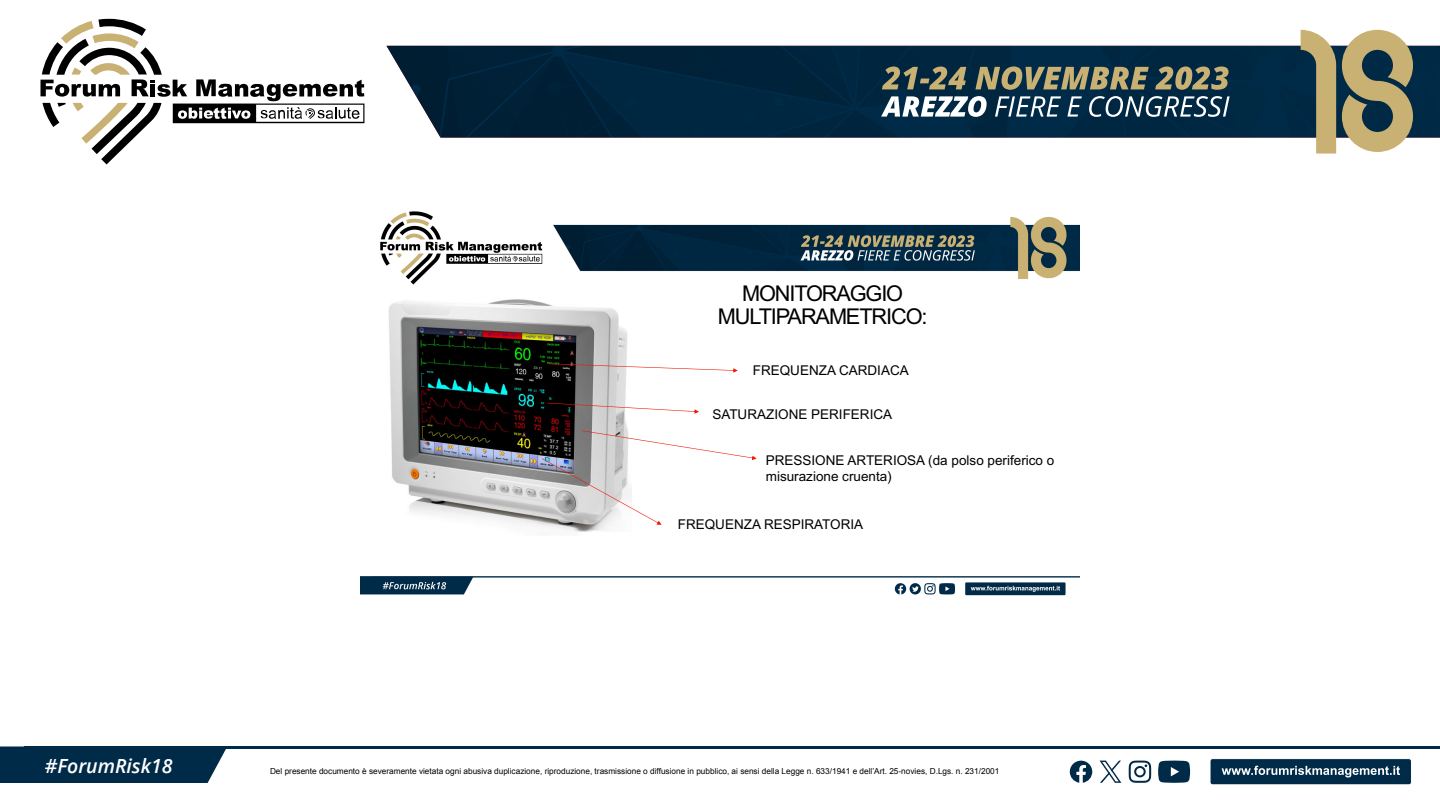
<style>
.page{position:relative;width:1440px;height:810px;background:#fff}
.page>*{position:absolute;margin:0;border:0;box-sizing:border-box;transform-origin:0 0}
.t1{font:21.75px/22.5px "Arial";letter-spacing:-.055em;color:#000;text-align:center}
.t2{font:italic 600 19.5px "Open Sans";color:#fff}
.t3{font:13.5px/15.8px "Arial";color:#000}
.t4{font:8.25px "Arial";color:#000}
</style>
<div class="page">
<div style="left:0;top:746px;width:226px;height:37px;background:#002b48"></div>
<div style="left:1210px;top:759px;width:201px;height:26px;background:#002b48;border-radius:3px"></div>
<div style="left:1210px;top:758px;width:202px;height:27px;border:1px solid #fff;border-radius:3px"></div>
<svg style="left:1222px;top:766px;width:178px;height:11px"></svg>
<hr style="left:24px;top:746px;width:1416px;height:3px;background:#002b48">
<img style="left:386px;top:46px;width:1054px;height:92px">
<svg style="left:1342px;top:30px;width:71px;height:122px"></svg>
<svg style="left:1301px;top:30px;width:35px;height:124px"></svg>
<svg style="left:40px;top:19px;width:324px;height:145px"></svg>
<svg style="left:881px;top:96px;width:349px;height:21px"></svg>
<svg style="left:882px;top:66px;width:347px;height:24px"></svg>
<svg style="left:1129px;top:761px;width:22px;height:22px"></svg>
<svg style="left:1158px;top:761px;width:32px;height:22px"></svg>
<svg style="left:1070px;top:761px;width:22px;height:22px"></svg>
<svg style="left:1100px;top:761px;width:21px;height:22px"></svg>
<img style="left:360px;top:211px;width:720px;height:385px">
<img style="left:388px;top:292px;width:244px;height:244px">
<svg style="left:547px;top:363px;width:191px;height:10px"></svg>
<svg style="left:547px;top:403px;width:152px;height:11px"></svg>
<svg style="left:542px;top:430px;width:215px;height:95px"></svg>
<h1 class="t1" style="left:718px;top:282px;width:211px">MONITORAGGIO<br>MULTIPARAMETRICO:</h1>
<h3 class="t3" style="left:753px;top:362px;width:158px">FREQUENZA CARDIACA</h3>
<h3 class="t3" style="left:712px;top:407px;width:181px">SATURAZIONE PERIFERICA</h3>
<h3 class="t3" style="left:766px;top:452px;width:290px">PRESSIONE ARTERIOSA (da polso periferico o misurazione cruenta)</h3>
<h3 class="t3" style="left:678px;top:517px;width:187px">FREQUENZA RESPIRATORIA</h3>
<h2 class="t2" style="left:45px;top:752px;width:129px">#ForumRisk18</h2>
<p class="t4" style="left:270px;top:766px;width:731px">Del presente documento è severamente vietata ogni abusiva duplicazione, riproduzione, trasmissione o diffusione in pubblico, ai sensi della Legge n. 633/1941 e dell’Art. 25-novies, D.Lgs. n. 231/2001</p>
</div>
